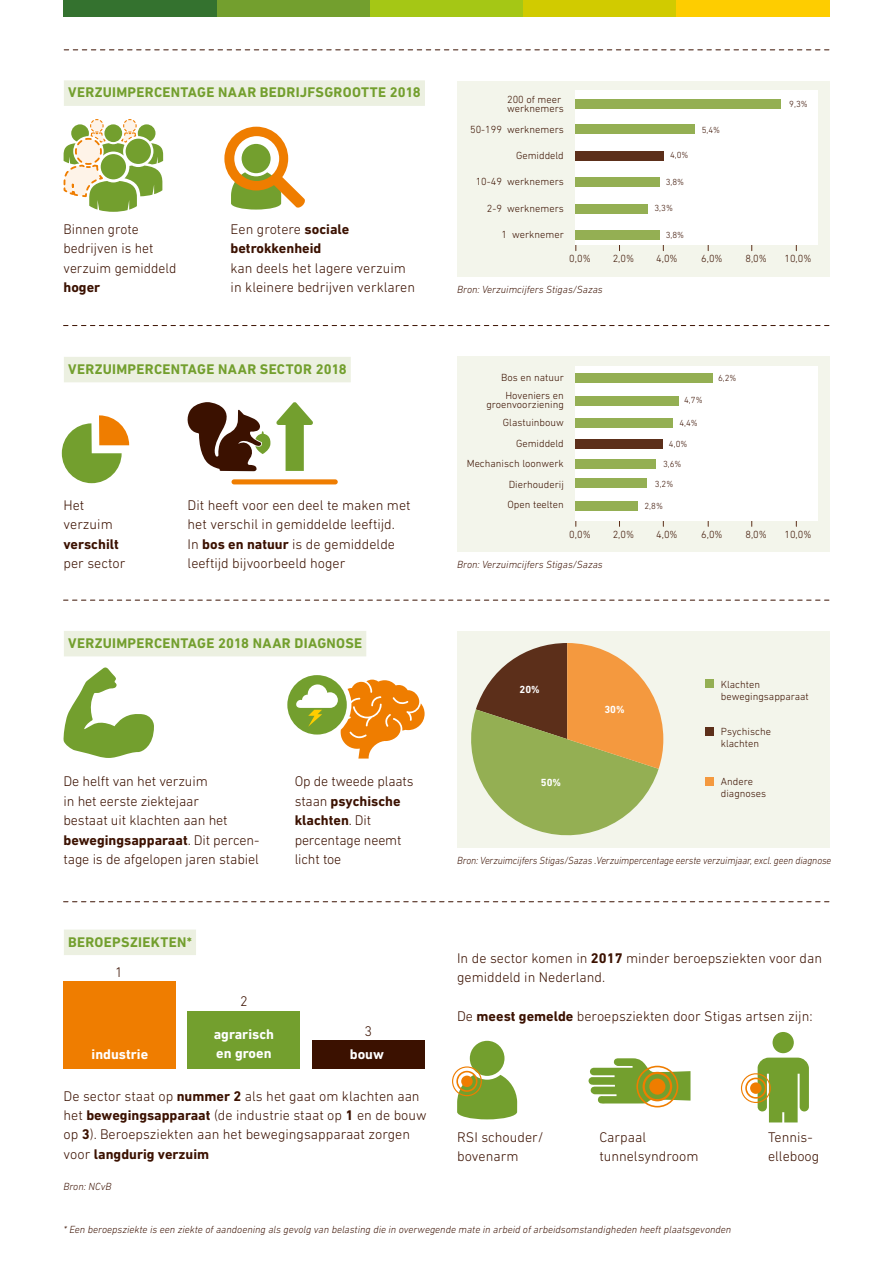
<style>
.page{position:relative;width:893px;height:1263px;background:#fff}
.page>*{position:absolute;margin:0;border:0;box-sizing:border-box;transform-origin:0 0}
.t1{font:300 14.25px/19.5px "DIN Next LT Pro";color:#3b1100}
.t2{font:700 14.25px "DIN Next LT Pro";letter-spacing:.02em;color:#739f2e}
.t3{font:700 14.25px/19.5px "DIN Next LT Pro";color:#3b1100}
.t4{font:700 14.25px "DIN Next LT Pro";color:#fff}
.t5{font:300 10.5px/20.4px "DIN Next LT Pro";color:#3b1100}
.t6{font:italic 300 10.5px "DIN Next LT Pro";color:#3b1100}
.t7{font:italic 300 10.5px "DIN Next LT Pro";color:#3b1100;scale:.95 1}
.t8{font:700 10.5px "DIN Next LT Pro";color:#fff}
.t9{font:300 9px/19.4px "DIN Next LT Pro";color:#3b1100}
.s1{font-weight:300}
.s2{font-weight:700}
</style>
<div class="page">
<div style="left:64px;top:929px;width:132px;height:26px;background:#ecf0e1"></div>
<svg style="left:64px;top:901px;width:765px;height:1px"></svg>
<div style="left:64px;top:80px;width:361px;height:26px;background:#ecf0e1"></div>
<svg style="left:64px;top:50px;width:765px;height:1px"></svg>
<div style="left:457px;top:81px;width:372px;height:195px;background:#f3f5eb"></div>
<div style="left:575px;top:90px;width:242px;height:155px;background:#fff"></div>
<div style="left:575px;top:125px;width:119px;height:9px;background:#94af53"></div>
<div style="left:575px;top:100px;width:206px;height:9px;background:#94af53"></div>
<div style="left:575px;top:178px;width:84px;height:9px;background:#94af53"></div>
<div style="left:575px;top:205px;width:73px;height:9px;background:#94af53"></div>
<div style="left:575px;top:231px;width:85px;height:9px;background:#94af53"></div>
<div style="left:575px;top:152px;width:89px;height:9px;background:#5c2f1a"></div>
<div style="left:64px;top:357px;width:287px;height:25px;background:#ecf0e1"></div>
<svg style="left:64px;top:325px;width:765px;height:1px"></svg>
<div style="left:457px;top:356px;width:372px;height:196px;background:#f3f5eb"></div>
<div style="left:575px;top:366px;width:242px;height:154px;background:#fff"></div>
<div style="left:575px;top:396px;width:103px;height:9px;background:#94af53"></div>
<div style="left:575px;top:418px;width:98px;height:9px;background:#94af53"></div>
<div style="left:575px;top:374px;width:138px;height:9px;background:#94af53"></div>
<div style="left:575px;top:460px;width:81px;height:9px;background:#94af53"></div>
<div style="left:575px;top:479px;width:72px;height:9px;background:#94af53"></div>
<div style="left:575px;top:501px;width:63px;height:9px;background:#94af53"></div>
<div style="left:575px;top:440px;width:88px;height:9px;background:#5c2f1a"></div>
<div style="left:64px;top:631px;width:302px;height:25px;background:#ecf0e1"></div>
<svg style="left:64px;top:600px;width:765px;height:1px"></svg>
<div style="left:457px;top:631px;width:372px;height:217px;background:#f3f5eb"></div>
<svg style="left:471px;top:643px;width:192px;height:193px"></svg>
<div style="left:706px;top:777px;width:8px;height:9px;background:#f4993f"></div>
<div style="left:706px;top:727px;width:8px;height:9px;background:#5c2f1a"></div>
<div style="left:706px;top:679px;width:8px;height:9px;background:#94af53"></div>
<svg style="left:63px;top:119px;width:100px;height:93px"></svg>
<svg style="left:224px;top:127px;width:81px;height:83px"></svg>
<svg style="left:62px;top:415px;width:67px;height:68px"></svg>
<div style="left:232px;top:479px;width:106px;height:5px;background:#ef7d00;border-radius:3px"></div>
<svg style="left:187px;top:402px;width:126px;height:69px"></svg>
<svg style="left:63px;top:667px;width:91px;height:91px"></svg>
<div style="left:287px;top:675px;width:60px;height:59px;background:#739f2e;border-radius:50%"></div>
<svg style="left:296px;top:680px;width:129px;height:78px"></svg>
<div style="left:312px;top:1040px;width:113px;height:29px;background:#3b1100"></div>
<div style="left:188px;top:1011px;width:112px;height:58px;background:#739f2e"></div>
<div style="left:470px;top:1041px;width:34px;height:35px;background:#739f2e;border-radius:50%"></div>
<svg style="left:452px;top:1066px;width:65px;height:53px"></svg>
<div style="left:461px;top:1075px;width:12px;height:12px;background:#ef7d00;border-radius:50%"></div>
<svg style="left:588px;top:1058px;width:102px;height:49px"></svg>
<div style="left:649px;top:1078px;width:16px;height:16px;background:#ef7d00;border-radius:50%"></div>
<div style="left:772px;top:1032px;width:22px;height:21px;background:#739f2e;border-radius:50%"></div>
<svg style="left:741px;top:1057px;width:68px;height:65px"></svg>
<div style="left:750px;top:1082px;width:12px;height:12px;background:#ef7d00;border-radius:50%"></div>
<div style="left:523px;top:0;width:153px;height:16px;background:#d1cb00"></div>
<div style="left:676px;top:0;width:153px;height:16px;background:#fecd00"></div>
<div style="left:370px;top:0;width:153px;height:16px;background:#a5c715"></div>
<div style="left:217px;top:0;width:153px;height:16px;background:#739f2e"></div>
<div style="left:64px;top:0;width:153px;height:16px;background:#34722f"></div>
<div style="left:64px;top:981px;width:112px;height:88px;background:#ef7d00"></div>
<p class="t2" style="left:68px;top:84px;width:354px">VERZUIMPERCENTAGE NAAR BEDRIJFSGROOTTE 2018</p>
<p class="t1" style="left:64px;top:219px;width:114px">Binnen grote bedrijven is het verzuim gemiddeld</p>
<p class="t3" style="left:64px;top:278px;width:38px">hoger</p>
<p class="t3" style="left:231px;top:219px;width:120px"><span class="s1">Een grotere</span> sociale betrokkenheid</p>
<p class="t1" style="left:231px;top:258px;width:186px">kan deels het lagere verzuim in kleinere bedrijven verklaren</p>
<p class="t5" style="left:507px;top:95px;width:58px;line-height:9px">200 of meer werknemers</p>
<p class="t5" style="left:470px;top:119px;width:95px">50-199 werknemers</p>
<p class="t5" style="left:516px;top:145px;width:49px">Gemiddeld</p>
<p class="t5" style="left:476px;top:171px;width:90px">10-49 werknemers</p>
<p class="t5" style="left:487px;top:198px;width:78px">2-9 werknemers</p>
<p class="t5" style="left:501px;top:224px;width:64px">1 werknemer</p>
<p class="t9" style="left:670px;top:145px;width:20px">4,0%</p>
<p class="t9" style="left:666px;top:172px;width:20px">3,8%</p>
<p class="t9" style="left:654px;top:199px;width:20px">3,3%</p>
<p class="t9" style="left:666px;top:225px;width:20px">3,8%</p>
<p class="t9" style="left:702px;top:120px;width:20px">5,4%</p>
<p class="t9" style="left:789px;top:95px;width:20px">9,3%</p>
<p class="t5" style="left:569px;top:248px;width:23px">0,0%</p>
<p class="t5" style="left:613px;top:248px;width:23px">2,0%</p>
<p class="t5" style="left:656px;top:248px;width:23px">4,0%</p>
<p class="t5" style="left:701px;top:248px;width:23px">6,0%</p>
<p class="t5" style="left:745px;top:248px;width:23px">8,0%</p>
<p class="t5" style="left:784px;top:248px;width:29px">10,0%</p>
<p class="t6" style="left:457px;top:283px;width:147px">Bron: Verzuimcijfers Stigas/Sazas</p>
<p class="t2" style="left:68px;top:361px;width:280px">VERZUIMPERCENTAGE NAAR SECTOR 2018</p>
<p class="t9" style="left:718px;top:368px;width:20px">6,2%</p>
<p class="t5" style="left:501px;top:369px;width:64px;line-height:18px;text-align:center">Bos en natuur<br>Hoveniers en</p>
<p class="t5" style="left:486px;top:396px;width:79px;line-height:18px;text-align:right">groenvoorziening<br>Glastuinbouw</p>
<p class="t5" style="left:467px;top:433px;width:99px;text-align:right">Gemiddeld<br>Mechanisch loonwerk<br>Dierhouderij<br>Open teelten</p>
<p class="t9" style="left:684px;top:391px;width:20px">4,7%</p>
<p class="t9" style="left:679px;top:413px;width:20px">4,4%</p>
<p class="t9" style="left:669px;top:434px;width:20px">4,0%</p>
<p class="t9" style="left:655px;top:454px;width:28px;text-indent:8px">3,6%<br>3,2%</p>
<p class="t1" style="left:64px;top:495px;width:51px">Het verzuim</p>
<p class="t3" style="left:64px;top:534px;width:57px">verschilt</p>
<p class="t1" style="left:64px;top:553px;width:63px">per sector</p>
<p class="t1" style="left:188px;top:495px;width:225px">Dit heeft voor een deel te maken met</p>
<p class="t9" style="left:644px;top:496px;width:20px">2,8%</p>
<p class="t1" style="left:188px;top:514px;width:209px;text-align:justify">het verschil in gemiddelde leeftijd.<br>In <span class="s2">bos en natuur</span> is de gemiddelde leeftijd bijvoorbeeld hoger</p>
<p class="t5" style="left:569px;top:524px;width:23px">0,0%</p>
<p class="t5" style="left:613px;top:524px;width:23px">2,0%</p>
<p class="t5" style="left:656px;top:524px;width:23px">4,0%</p>
<p class="t5" style="left:701px;top:524px;width:23px">6,0%</p>
<p class="t5" style="left:745px;top:524px;width:23px">8,0%</p>
<p class="t5" style="left:784px;top:524px;width:29px">10,0%</p>
<p class="t6" style="left:457px;top:559px;width:147px">Bron: Verzuimcijfers Stigas/Sazas</p>
<p class="t2" style="left:68px;top:635px;width:296px">VERZUIMPERCENTAGE 2018 NAAR DIAGNOSE</p>
<p class="t1" style="left:64px;top:772px;width:197px">De helft van het verzuim<br>in het eerste ziektejaar<br>bestaat uit klachten aan het <span class="s2">bewegingsapparaat</span>. Dit percen&shy;tage is de afgelopen jaren stabiel</p>
<p class="t2" style="left:68px;top:933px;width:125px">BEROEPSZIEKTEN*</p>
<p class="t1" style="left:115px;top:963px;width:9px">1</p>
<p class="t1" style="left:240px;top:991px;width:9px">2</p>
<p class="t5" style="left:721px;top:678px;width:89px;line-height:12px">Klachten bewegingsapparaat</p>
<p class="t5" style="left:721px;top:725px;width:52px;line-height:12px">Psychische klachten</p>
<p class="t5" style="left:721px;top:775px;width:47px;line-height:12px">Andere diagnoses</p>
<p class="t8" style="left:520px;top:683px;width:22px">20%</p>
<p class="t8" style="left:604px;top:704px;width:22px">30%</p>
<p class="t1" style="left:295px;top:772px;width:120px">Op de tweede plaats</p>
<p class="t8" style="left:541px;top:776px;width:22px">50%</p>
<p class="t1" style="left:295px;top:791px;width:108px">staan <span class="s2">psychische klachten</span>. Dit percentage neemt licht toe</p>
<p class="t7" style="left:457px;top:854px;width:395px">Bron: Verzuimcijfers Stigas/Sazas .Verzuimpercentage eerste verzuimjaar, excl. geen diagnose</p>
<p class="t1" style="left:457px;top:948px;width:367px">In de sector komen in <span class="s2">2017</span> minder beroepsziekten voor dan gemiddeld in Nederland.</p>
<p class="t1" style="left:457px;top:1006px;width:357px">De <span class="s2">meest gemelde</span> beroepsziekten door Stigas artsen zijn:</p>
<p class="t4" style="left:92px;top:1045px;width:58px">industrie</p>
<p class="t4" style="left:214px;top:1025px;width:62px">agrarisch</p>
<p class="t1" style="left:364px;top:1021px;width:9px">3</p>
<p class="t4" style="left:216px;top:1045px;width:57px">en groen</p>
<p class="t4" style="left:350px;top:1045px;width:36px">bouw</p>
<p class="t1" style="left:64px;top:1086px;width:365px">De sector staat op <span class="s2">nummer 2</span> als het gaat om klachten aan het <span class="s2">bewegingsapparaat</span> (de industrie staat op <span class="s2">1</span> en de bouw op <span class="s2">3</span>). Beroepsziekten aan het bewegingsapparaat zorgen voor <span class="s2">langdurig verzuim</span></p>
<p class="t6" style="left:63px;top:1180px;width:50px">Bron: NCvB</p>
<p class="t1" style="left:457px;top:1127px;width:88px">RSI schouder/ bovenarm</p>
<p class="t1" style="left:599px;top:1127px;width:101px">Carpaal tunnelsyndroom</p>
<p class="t1" style="left:768px;top:1127px;width:53px">Tennis&shy;elleboog</p>
<p class="t6" style="left:63px;top:1223px;width:669px">* Een beroepsziekte is een ziekte of aandoening als gevolg van belasting die in overwegende mate in arbeid of arbeidsomstandigheden heeft plaatsgevonden</p>
</div>
